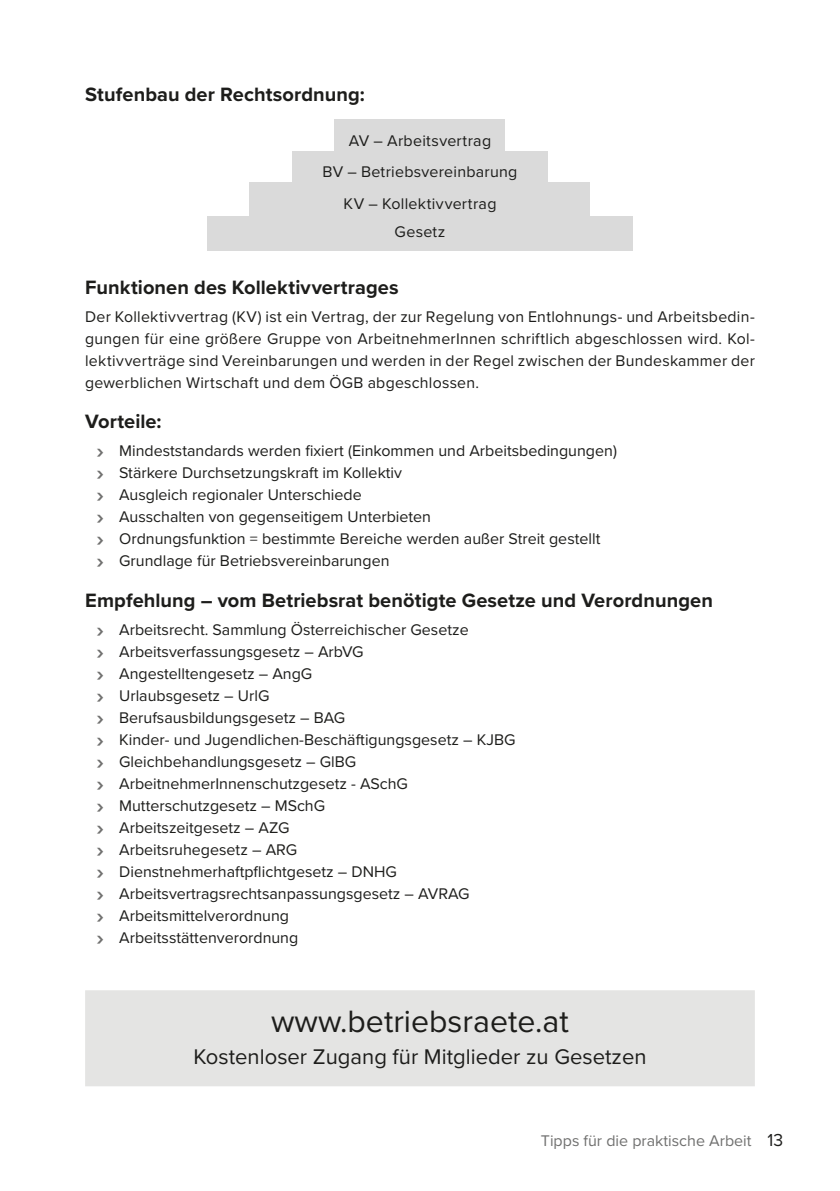
<style>
.page{position:relative;width:840px;height:1191px;background:#fff}
.page>*{position:absolute;margin:0;border:0;box-sizing:border-box;transform-origin:0 0}
.t1{font:32px "Proxima Nova";color:#1d1d1b}
.t2{font:22px "Proxima Nova";color:#1d1d1b}
.t3{font:700 20px "Proxima Nova";letter-spacing:.005em;color:#1d1d1b}
.t4{font:16px/22px "Proxima Nova";color:#1d1d1b}
.t5{font:16px "Proxima Nova";color:#70706f}
.s1{font-weight:700;font-size:22px;color:#70706f}
.s2{font-size:18px;color:#1d1d1b}
</style>
<div class="page">
<div style="left:334px;top:119px;width:171px;height:34px;background:#dadada"></div>
<div style="left:292px;top:152px;width:255px;height:34px;background:#dadada"></div>
<div style="left:249px;top:183px;width:341px;height:34px;background:#dadada"></div>
<div style="left:207px;top:216px;width:425px;height:34px;background:#dadada"></div>
<div style="left:85px;top:990px;width:669px;height:96px;background:#e4e4e3"></div>
<p class="t3" style="left:85px;top:79px;width:281px">Stufenbau der Rechtsordnung:</p>
<p class="t4" style="left:322px;top:124px;width:196px;line-height:31.6px;text-align:center">AV – Arbeitsvertrag<br>BV – Betriebsvereinbarung<br>KV – Kollektivvertrag</p>
<p class="t4" style="left:394px;top:219px;width:52px">Gesetz</p>
<p class="t3" style="left:85px;top:273px;width:315px">Funktionen des Kollektivvertrages</p>
<p class="t4" style="left:85px;top:305px;width:671px;text-align:justify">Der Kollektivvertrag (KV) ist ein Vertrag, der zur Regelung von Entlohnungs- und Arbeitsbedin&shy;gungen für eine größere Gruppe von ArbeitnehmerInnen schriftlich abgeschlossen wird. Kol&shy;lektivverträge sind Vereinbarungen und werden in der Regel zwischen der Bundeskammer der gewerblichen Wirtschaft und dem ÖGB abgeschlossen.</p>
<p class="t3" style="left:85px;top:406px;width:78px">Vorteile:</p>
<p class="t4" style="left:96px;top:438px;width:521px"><span class="s1">›</span> Mindeststandards werden fixiert (Einkommen und Arbeitsbedingungen) <span class="s1">›</span> Stärkere Durchsetzungskraft im Kollektiv<br><span class="s1">›</span> Ausgleich regionaler Unterschiede<br><span class="s1">›</span> Ausschalten von gegenseitigem Unterbieten<br><span class="s1">›</span> Ordnungsfunktion = bestimmte Bereiche werden außer Streit gestellt<br><span class="s1">›</span> Grundlage für Betriebsvereinbarungen</p>
<p class="t3" style="left:85px;top:585px;width:629px">Empfehlung – vom Betriebsrat benötigte Gesetze und Verordnungen</p>
<p class="t4" style="left:96px;top:618px;width:420px"><span class="s1">›</span> Arbeitsrecht. Sammlung Österreichischer Gesetze<br><span class="s1">›</span> Arbeitsverfassungsgesetz – ArbVG<br><span class="s1">›</span> Angestelltengesetz – AngG<br><span class="s1">›</span> Urlaubsgesetz – UrlG<br><span class="s1">›</span> Berufsausbildungsgesetz – BAG<br><span class="s1">›</span> Kinder- und Jugendlichen-Beschäftigungsgesetz – KJBG <span class="s1">›</span> Gleichbehandlungsgesetz – GlBG<br><span class="s1">›</span> ArbeitnehmerInnenschutzgesetz - ASchG<br><span class="s1">›</span> Mutterschutzgesetz – MSchG<br><span class="s1">›</span> Arbeitszeitgesetz – AZG<br><span class="s1">›</span> Arbeitsruhegesetz – ARG<br><span class="s1">›</span> Dienstnehmerhaftpflichtgesetz – DNHG<br><span class="s1">›</span> Arbeitsvertragsrechtsanpassungsgesetz – AVRAG<br><span class="s1">›</span> Arbeitsmittelverordnung<br><span class="s1">›</span> Arbeitsstättenverordnung</p>
<h1 class="t1" style="left:271px;top:997px;width:299px">www.betriebsraete.at</h1>
<h2 class="t2" style="left:193px;top:1040px;width:454px">Kostenloser Zugang für Mitglieder zu Gesetzen</h2>
<p class="t5" style="left:540px;top:1128px;width:244px">Tipps für die praktische Arbeit <span class="s2">13</span></p>
</div>
